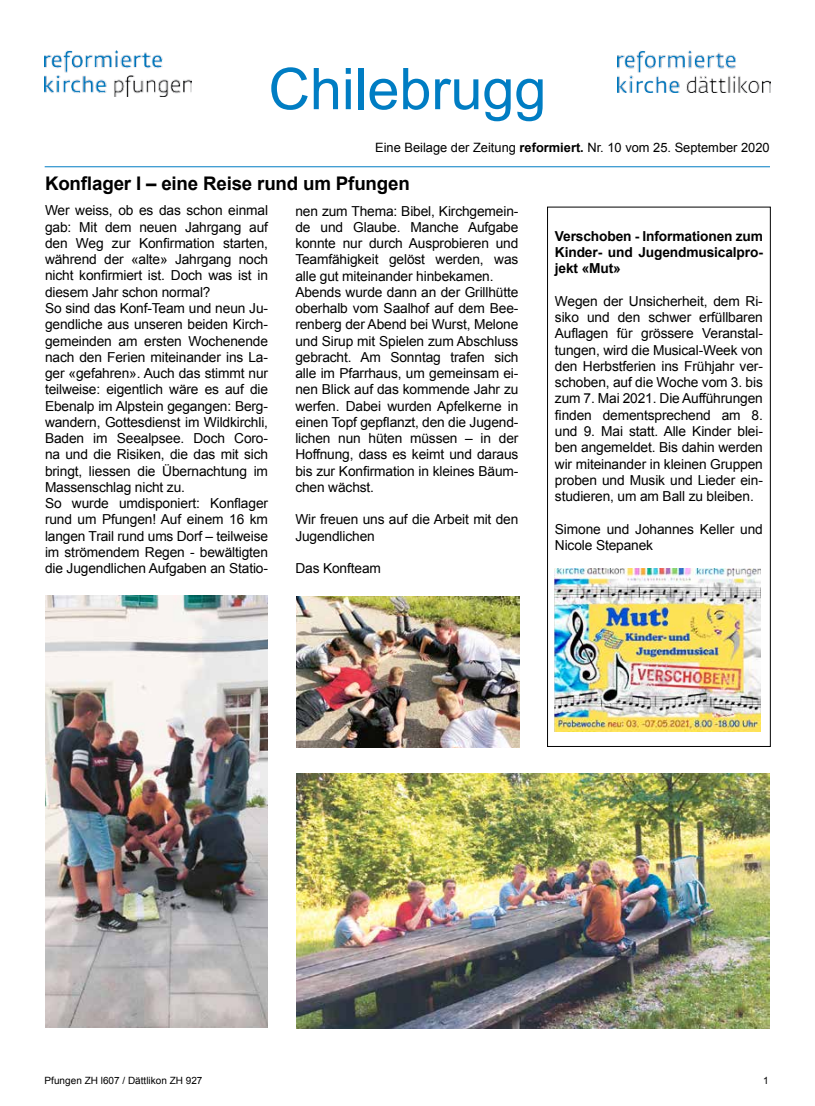
<style>
.page{position:relative;width:815px;height:1106px;background:#fff}
.page>*{position:absolute;margin:0;border:0;box-sizing:border-box;transform-origin:0 0}
.t1{font:57.5px "Arial";color:#007dc3}
.t2{font:700 18.75px "Arial";letter-spacing:-.01em;color:#000}
.t3{font:13.75px/16.2px "Arial";letter-spacing:-.01em;color:#000}
.t4{font:700 13.75px/16.2px "Arial";letter-spacing:-.01em;color:#000;text-align:justify}
.t5{font:12.88px "Arial";color:#000}
.t6{font:10px "Arial";color:#000}
.s1{font-weight:700}
</style>
<div class="page">
<div style="left:547px;top:207px;width:224px;height:539px;border:1px solid #000"></div>
<img style="left:45px;top:50px;width:147px;height:47px">
<hr style="left:45px;top:166px;width:725px;height:1px;background:#007dc3">
<img style="left:618px;top:50px;width:152px;height:42px">
<img style="left:296px;top:596px;width:224px;height:152px">
<img style="left:296px;top:774px;width:474px;height:254px">
<img style="left:555px;top:568px;width:206px;height:164px">
<img style="left:45px;top:595px;width:223px;height:432px">
<h1 class="t1" style="left:268px;top:51px;width:280px">Chilebrugg</h1>
<p class="t5" style="left:375px;top:139px;width:396px">Eine Beilage der Zeitung <span class="s1">reformiert.</span> Nr. 10 vom 25. September 2020</p>
<h2 class="t2" style="left:45px;top:171px;width:366px">Konflager I – eine Reise rund um Pfungen</h2>
<p class="t3" style="left:45px;top:203px;width:225px">Wer weiss, ob es das schon einmal gab: Mit dem neuen Jahrgang auf den Weg zur Konfirmation starten, während der «alte» Jahrgang noch nicht konfirmiert ist. Doch was ist in diesem Jahr schon normal?<br>So sind das Konf-Team und neun Ju&shy;gendliche aus unseren beiden Kirch&shy;gemeinden am ersten Wochenende nach den Ferien miteinander ins La&shy;ger «gefahren». Auch das stimmt nur teilweise: eigentlich wäre es auf die Ebenalp im Alpstein gegangen: Berg&shy;wandern, Gottesdienst im Wildkirchli, Baden im Seealpsee. Doch Coro&shy;na und die Risiken, die das mit sich bringt, liessen die Übernachtung im Massenschlag nicht zu.<br>So wurde umdisponiert: Konflager rund um Pfungen! Auf einem 16 km langen Trail rund ums Dorf – teilweise im strömendem Regen - bewältigten die Jugendlichen Aufgaben an Statio-</p>
<p class="t3" style="left:295px;top:203px;width:225px">nen zum Thema: Bibel, Kirchgemein&shy;de und Glaube. Manche Aufgabe konnte nur durch Ausprobieren und Teamfähigkeit gelöst werden, was alle gut miteinander hinbekamen.<br>Abends wurde dann an der Grillhütte oberhalb vom Saalhof auf dem Bee&shy;renberg der Abend bei Wurst, Melone und Sirup mit Spielen zum Abschluss gebracht. Am Sonntag trafen sich alle im Pfarrhaus, um gemeinsam ei&shy;nen Blick auf das kommende Jahr zu werfen. Dabei wurden Apfelkerne in einen Topf gepflanzt, den die Jugend&shy;lichen nun hüten müssen – in der Hoffnung, dass es keimt und daraus bis zur Konfirmation in kleines Bäum&shy;chen wächst.</p>
<p class="t3" style="left:295px;top:511px;width:225px">Wir freuen uns auf die Arbeit mit den<br>Jugendlichen</p>
<p class="t3" style="left:295px;top:560px;width:87px">Das Konfteam</p>
<p class="t4" style="left:555px;top:228px;width:210px">Verschoben - Informationen zum Kinder- und Jugendmusicalpro&shy;jekt «Mut»</p>
<p class="t3" style="left:555px;top:293px;width:209px;text-align:justify">Wegen der Unsicherheit, dem Ri&shy;siko und den schwer erfüllbaren Auflagen für grössere Veranstal&shy;tungen, wird die Musical-Week von den Herbstferien ins Frühjahr ver&shy;schoben, auf die Woche vom 3. bis zum 7. Mai 2021. Die Aufführungen finden dementsprechend am 8. und 9. Mai statt. Alle Kinder blei&shy;ben angemeldet. Bis dahin werden wir miteinander in kleinen Gruppen proben und Musik und Lieder ein&shy;studieren, um am Ball zu bleiben.</p>
<p class="t3" style="left:555px;top:521px;width:209px">Simone und Johannes Keller und<br>Nicole Stepanek</p>
<p class="t6" style="left:45px;top:1073px;width:159px">Pfungen ZH l607 / Dättlikon ZH 927</p>
<p class="t6" style="left:763px;top:1073px;width:7px">1</p>
</div>
